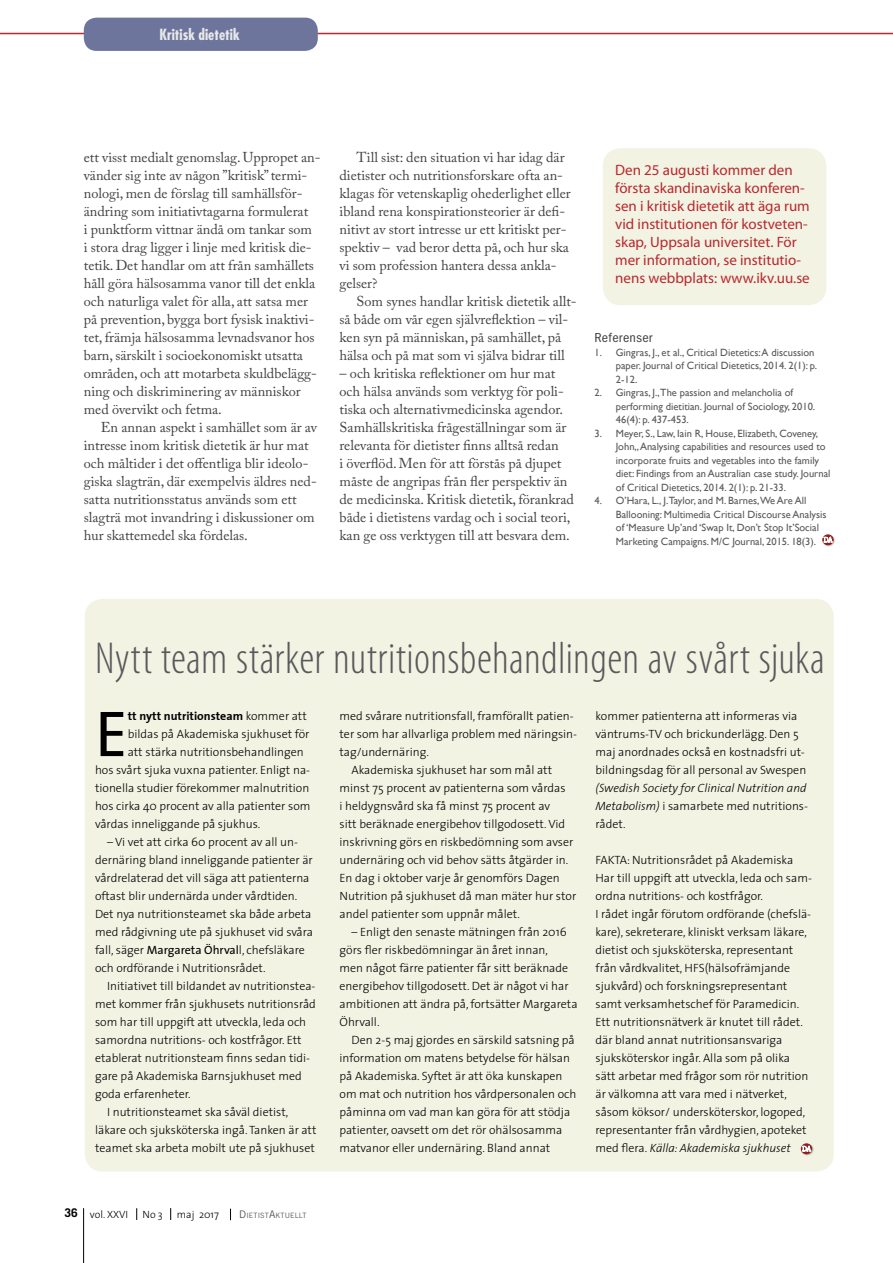
<style>
.page{position:relative;width:893px;height:1263px;background:#fff}
.page>*{position:absolute;margin:0;border:0;box-sizing:border-box;transform-origin:0 0}
.t1{font:65.4px "The Sans";color:#000}
.t2{font:300 condensed 45px "Myriad Pro";letter-spacing:.01em;color:#58595b}
.t3{font:15px/18px "Myriad Pro";color:#b8292f}
.t4{font:700 condensed 15px "Futura Std";color:#e9e9ea}
.t5{font:14.25px/18px "Adobe Caslon Pro";letter-spacing:-.025em;color:#414042}
.t6{font:14.25px/18px "Adobe Caslon Pro";letter-spacing:-.005em;color:#414042}
.t7{font:13.5px "Franklin Gothic Cond";letter-spacing:.02em;color:#414042;scale:1.05 1}
.t8{font:300 12px/18px "The Sans";color:#000}
.t9{font:italic 300 12px/18px "The Sans";color:#000}
.t10{font:700 12px "The Sans";color:#000}
.t11{font:10.5px/13.5px "Gill Sans";color:#58595b}
.t12{font:300 10.5px "The Sans";color:#000}
.t13{font:7.35px "Trade Gothic";letter-spacing:.015em;color:#58595b}
.s1{font-weight:300}
.s2{font-style:normal}
.s3{font-style:italic}
.s4{font-weight:400}
.s5{font-family:"Trade Gothic";font-weight:700;font-size:12px}
.s6{font-size:10.5px}
</style>
<div class="page">
<hr style="left:0;top:33px;width:893px;height:1px;background:#b8292f">
<div style="left:822px;top:534px;width:13px;height:13px;background:#000;opacity:.27"></div>
<svg style="left:823px;top:535px;width:10px;height:10px"></svg>
<div style="left:822px;top:534px;width:12px;height:11px;border:1px solid #961b1e;border-radius:50%"></div>
<svg style="left:823px;top:537px;width:10px;height:5px"></svg>
<div style="left:85px;top:599px;width:749px;height:572px;background:#f2f3e2;border-radius:18px"></div>
<div style="left:603px;top:148px;width:223px;height:157px;background:#f2f3e2;border-radius:18px"></div>
<div style="left:84px;top:18px;width:234px;height:33px;background:#6e759c;border-radius:13px"></div>
<div style="left:801px;top:1143px;width:13px;height:13px;background:#000;opacity:.27"></div>
<svg style="left:801px;top:1144px;width:11px;height:10px"></svg>
<div style="left:801px;top:1143px;width:11px;height:11px;border:1px solid #961b1e;border-radius:50%"></div>
<svg style="left:802px;top:1146px;width:9px;height:5px"></svg>
<hr style="left:83px;top:1208px;width:1px;height:55px;background:#000">
<svg style="left:170px;top:1208px;width:1px;height:12px"></svg>
<svg style="left:136px;top:1208px;width:1px;height:12px"></svg>
<p class="t4" style="left:159px;top:25px;width:82px">Kritisk dietetik</p>
<p class="t5" style="left:84px;top:148px;width:238px">ett visst medialt genomslag. Uppropet an&shy;vänder sig inte av någon ”kritisk” termi&shy;nologi, men de förslag till samhällsför&shy;ändring som initiativtagarna formulerat<br>i punktform vittnar ändå om tankar som<br>i stora drag ligger i linje med kritisk die&shy;tetik. Det handlar om att från samhällets håll göra hälsosamma vanor till det enkla och naturliga valet för alla, att satsa mer på prevention, bygga bort fysisk inaktivi&shy;tet, främja hälsosamma levnadsvanor hos barn, särskilt i socioekonomiskt utsatta områden, och att motarbeta skuldbelägg&shy;ning och diskriminering av människor med övervikt och fetma.</p>
<p class="t5" style="left:84px;top:418px;width:235px;text-indent:17px">En annan aspekt i samhället som är av intresse inom kritisk dietetik är hur mat och måltider i det offentliga blir ideolo&shy;giska slagträn, där exempelvis äldres ned&shy;satta nutritionsstatus används som ett slagträ mot invandring i diskussioner om hur skattemedel ska fördelas.</p>
<p class="t5" style="left:340px;top:148px;width:233px;text-indent:17px">Till sist: den situation vi har idag där dietister och nutritionsforskare ofta an&shy;klagas för vetenskaplig ohederlighet eller ibland rena konspirationsteorier är defi&shy;nitivt av stort intresse ur ett kritiskt per&shy;spektiv – vad beror detta på, och hur ska vi som profession hantera dessa ankla&shy;gelser?</p>
<p class="t6" style="left:340px;top:292px;width:239px;text-indent:17px">Som synes handlar kritisk dietetik allt&shy;så både om vår egen självreflektion – vil&shy;ken syn på människan, på samhället, på hälsa och på mat som vi själva bidrar till</p>
<p class="t5" style="left:340px;top:364px;width:236px">– och kritiska reflektioner om hur mat och hälsa används som verktyg för poli&shy;tiska och alternativmedicinska agendor.<br>Samhällskritiska frågeställningar som är relevanta för dietister finns alltså redan<br>i överflöd. Men för att förstås på djupet måste de angripas från fler perspektiv än de medicinska. Kritisk dietetik, förankrad både i dietistens vardag och i social teori, kan ge oss verktygen till att besvara dem.</p>
<p class="t3" style="left:615px;top:161px;width:196px">Den 25 augusti kommer den första skandinaviska konferen&shy;sen i kritisk dietetik att äga rum vid institutionen för kostveten&shy;skap, Uppsala universitet. För mer information, se institutio&shy;nens webbplats: www.ikv.uu.se</p>
<p class="t7" style="left:595px;top:330px;width:57px">Referenser</p>
<p class="t11" style="left:616px;top:345px;width:203px;text-indent:-21px">1. Gingras, J., et al., Critical Dietetics: A discussion paper. Journal of Critical Dietetics, 2014. 2(1): p.<br>2-12.</p>
<p class="t11" style="left:616px;top:386px;width:201px;text-indent:-21px">2. Gingras, J.,The passion and melancholia of performing dietitian. Journal of Sociology, 2010.<br>46(4): p. 437-453.</p>
<p class="t11" style="left:616px;top:426px;width:216px;text-indent:-21px">3. Meyer, S., Law, Iain R, House, Elizabeth, Coveney, John,, Analysing capabilities and resources used to incorporate fruits and vegetables into the family diet: Findings from an Australian case study. Journal of Critical Dietetics, 2014. 2(1): p. 21-33.</p>
<p class="t11" style="left:616px;top:494px;width:212px;text-indent:-21px">4. O’Hara, L., J.Taylor, and M. Barnes,We Are All Ballooning: Multimedia Critical Discourse Analysis of ‘Measure Up’and ‘Swap It, Don’t Stop It’Social Marketing Campaigns. M/C Journal, 2015. 18(3).</p>
<h2 class="t2" style="left:95px;top:632px;width:731px">Nytt team stärker nutritionsbehandlingen av svårt sjuka</h2>
<h1 class="t1" style="left:95px;top:680px;width:34px">E</h1>
<p class="t10" style="left:128px;top:706px;width:180px">tt nytt nutritionsteam <span class="s1">kommer att</span></p>
<p class="t8" style="left:340px;top:707px;width:236px">med svårare nutritionsfall, framförallt patien-</p>
<p class="t8" style="left:340px;top:725px;width:239px">ter som har allvarliga problem med näringsin-</p>
<p class="t8" style="left:340px;top:743px;width:91px">tag/undernäring.</p>
<p class="t8" style="left:352px;top:761px;width:202px">Akademiska sjukhuset har som mål att</p>
<p class="t8" style="left:340px;top:779px;width:227px">minst 75 procent av patienterna som vårdas</p>
<p class="t8" style="left:340px;top:797px;width:212px">i heldygnsvård ska få minst 75 procent av</p>
<p class="t8" style="left:340px;top:815px;width:227px">sitt beräknade energibehov tillgodosett. Vid</p>
<p class="t8" style="left:340px;top:833px;width:235px">inskrivning görs en riskbedömning som avser</p>
<p class="t8" style="left:340px;top:851px;width:230px">undernäring och vid behov sätts åtgärder in.</p>
<p class="t8" style="left:340px;top:869px;width:222px">En dag i oktober varje år genomförs Dagen</p>
<p class="t8" style="left:340px;top:887px;width:238px">Nutrition på sjukhuset då man mäter hur stor</p>
<p class="t8" style="left:340px;top:905px;width:182px">andel patienter som uppnår målet.</p>
<p class="t8" style="left:340px;top:923px;width:239px;text-indent:12px">– Enligt den senaste mätningen från 2016 görs fler riskbedömningar än året innan,<br>men något färre patienter får sitt beräknade energibehov tillgodosett. Det är något vi har ambitionen att ändra på, fortsätter Margareta Öhrvall.</p>
<p class="t8" style="left:340px;top:1031px;width:238px;text-indent:12px">Den 2-5 maj gjordes en särskild satsning på information om matens betydelse för hälsan på Akademiska. Syftet är att öka kunskapen om mat och nutrition hos vårdpersonalen och påminna om vad man kan göra för att stödja patienter, oavsett om det rör ohälsosamma matvanor eller undernäring. Bland annat</p>
<p class="t8" style="left:595px;top:707px;width:212px">kommer patienterna att informeras via väntrums-TV och brickunderlägg. Den 5 maj anordnades också en kostnadsfri ut&shy;bildningsdag för all personal av Swespen</p>
<p class="t9" style="left:595px;top:779px;width:214px">(Swedish Society for Clinical Nutrition and<br>Metabolism) <span class="s2">i samarbete med nutritions&shy;rådet.</span></p>
<p class="t8" style="left:595px;top:851px;width:218px">FAKTA: Nutritionsrådet på Akademiska Har till uppgift att utveckla, leda och sam&shy;ordna nutritions- och kostfrågor.<br>I rådet ingår förutom ordförande (chefslä&shy;kare), sekreterare, kliniskt verksam läkare, dietist och sjuksköterska, representant från vårdkvalitet, HFS(hälsofrämjande sjukvård) och forskningsrepresentant samt verksamhetschef för Paramedicin.<br>Ett nutritionsnätverk är knutet till rådet. där bland annat nutritionsansvariga sjuksköterskor ingår. Alla som på olika sätt arbetar med frågor som rör nutrition är välkomna att vara med i nätverket, såsom köksor/ undersköterskor, logoped, representanter från vårdhygien, apoteket med flera. <span class="s3">Källa: Akademiska sjukhuset</span></p>
<p class="t8" style="left:128px;top:725px;width:183px">bildas på Akademiska sjukhuset för</p>
<p class="t8" style="left:128px;top:743px;width:178px">att stärka nutritionsbehandlingen</p>
<p class="t8" style="left:95px;top:761px;width:217px">hos svårt sjuka vuxna patienter. Enligt na-</p>
<p class="t8" style="left:95px;top:779px;width:216px">tionella studier förekommer malnutrition</p>
<p class="t8" style="left:95px;top:797px;width:217px">hos cirka 40 procent av alla patienter som</p>
<p class="t8" style="left:95px;top:815px;width:167px">vårdas inneliggande på sjukhus.</p>
<p class="t8" style="left:95px;top:833px;width:220px;text-indent:12px">– Vi vet att cirka 60 procent av all un&shy;dernäring bland inneliggande patienter är vårdrelaterad det vill säga att patienterna oftast blir undernärda under vårdtiden.<br>Det nya nutritionsteamet ska både arbeta med rådgivning ute på sjukhuset vid svåra fall, säger <span class="s4">Margareta Öhrval</span>l, chefsläkare och ordförande i Nutritionsrådet.</p>
<p class="t8" style="left:107px;top:977px;width:210px">Initiativet till bildandet av nutritionstea-</p>
<p class="t8" style="left:95px;top:995px;width:222px">met kommer från sjukhusets nutritionsråd</p>
<p class="t8" style="left:95px;top:1013px;width:213px">som har till uppgift att utveckla, leda och</p>
<p class="t8" style="left:95px;top:1031px;width:208px">samordna nutritions- och kostfrågor. Ett</p>
<p class="t8" style="left:95px;top:1049px;width:217px">etablerat nutritionsteam finns sedan tidi-</p>
<p class="t8" style="left:95px;top:1067px;width:208px">gare på Akademiska Barnsjukhuset med</p>
<p class="t8" style="left:95px;top:1085px;width:97px">goda erfarenheter.</p>
<p class="t8" style="left:107px;top:1103px;width:183px">I nutritionsteamet ska såväl dietist,</p>
<p class="t8" style="left:95px;top:1121px;width:223px">läkare och sjuksköterska ingå. Tanken är att</p>
<p class="t8" style="left:95px;top:1139px;width:221px">teamet ska arbeta mobilt ute på sjukhuset</p>
<p class="t12" style="left:64px;top:1205px;width:65px"><span class="s5">36</span> vol. XXVI</p>
<p class="t12" style="left:143px;top:1205px;width:22px">No 3</p>
<p class="t12" style="left:177px;top:1205px;width:44px">maj 2017</p>
<p class="t13" style="left:239px;top:1211px;width:69px"><span class="s6">D</span>IETIST<span class="s6">A</span>KTUELLT</p>
</div>
